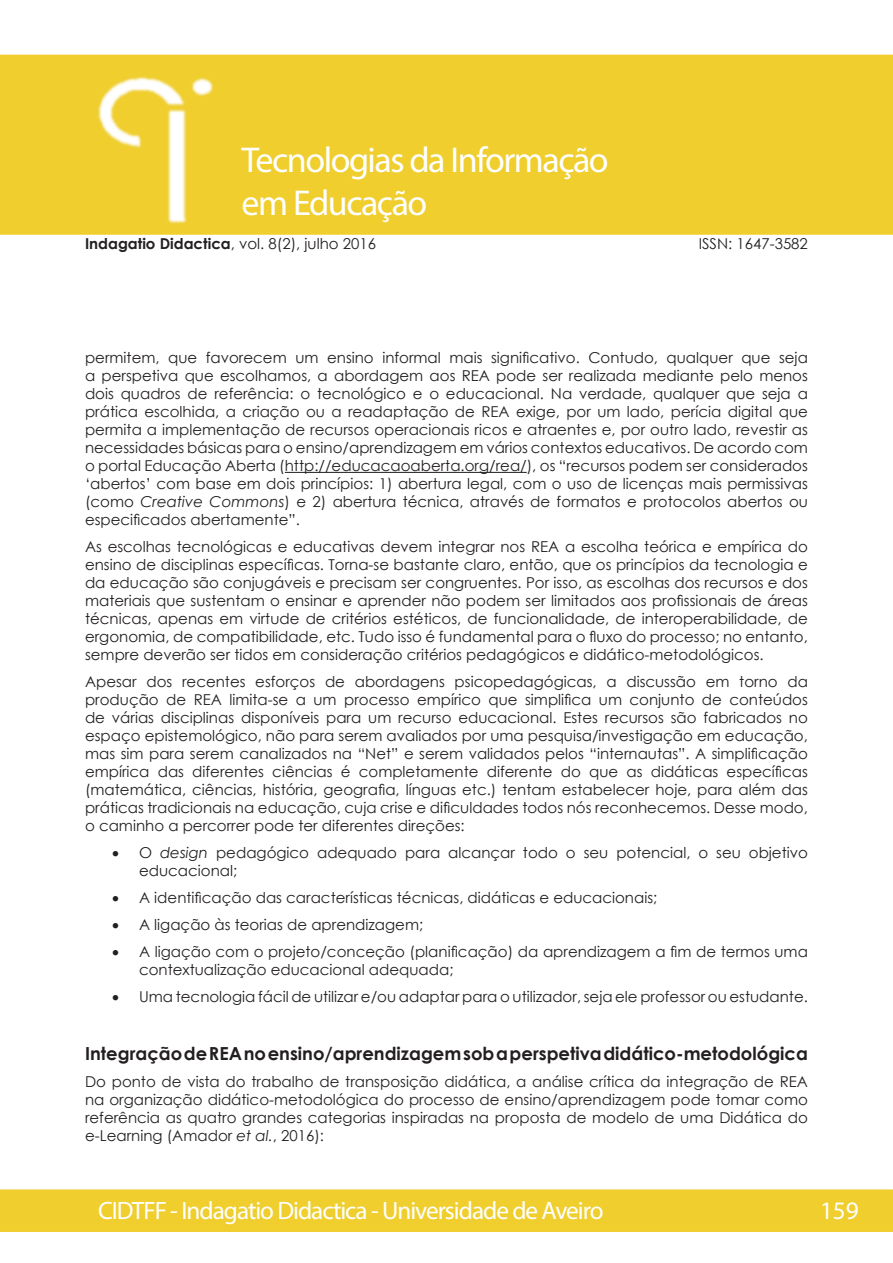
<style>
.page{position:relative;width:893px;height:1263px;background:#fff}
.page>*{position:absolute;margin:0;border:0;box-sizing:border-box;transform-origin:0 0}
.t1{font:36px/43.2px "Myriad Pro";letter-spacing:-.04em;color:#fff}
.t2{font:25.2px "Myriad Pro";letter-spacing:-.04em;color:#fff}
.t3{font:700 18px "Century Gothic";color:#231f20}
.t4{font:15px/18px "Century Gothic";color:#231f20;text-align:justify}
.s1{font-weight:700}
.s2{font-style:italic}
</style>
<div class="page">
<div style="left:0;top:1189px;width:893px;height:43px;background:#efce2e;border:2px solid #efce2e"></div>
<div style="left:0;top:55px;width:893px;height:180px;background:#efce2e"></div>
<img style="left:91px;top:77px;width:125px;height:146px">
<hr style="left:285px;top:472px;width:242px;height:1px;background:#231f20">
<h1 class="t1" style="left:242px;top:138px;width:369px">Tecnologias da Informação em Educação</h1>
<p class="t4" style="left:85px;top:234px;width:293px"><span class="s1">Indagatio Didactica</span>, vol. 8(2), julho 2016</p>
<p class="t4" style="left:699px;top:234px;width:111px">ISSN: 1647-3582</p>
<p class="t4" style="left:85px;top:348px;width:724px">permitem, que favorecem um ensino informal mais significativo. Contudo, qualquer que seja a perspetiva que escolhamos, a abordagem aos REA pode ser realizada mediante pelo menos dois quadros de referência: o tecnológico e o educacional. Na verdade, qualquer que seja a prática escolhida, a criação ou a readaptação de REA exige, por um lado, perícia digital que permita a implementação de recursos operacionais ricos e atraentes e, por outro lado, revestir as necessidades básicas para o ensino/aprendizagem em vários contextos educativos. De acordo com o portal Educação Aberta (http://educacaoaberta.org/rea/), os “recursos podem ser considerados ‘abertos’ com base em dois princípios: 1) abertura legal, com o uso de licenças mais permissivas (como <span class="s2">Creative Commons</span>) e 2) abertura técnica, através de formatos e protocolos abertos ou especificados abertamente”.</p>
<p class="t4" style="left:85px;top:537px;width:724px">As escolhas tecnológicas e educativas devem integrar nos REA a escolha teórica e empírica do ensino de disciplinas específicas. Torna-se bastante claro, então, que os princípios da tecnologia e da educação são conjugáveis e precisam ser congruentes. Por isso, as escolhas dos recursos e dos materiais que sustentam o ensinar e aprender não podem ser limitados aos profissionais de áreas técnicas, apenas em virtude de critérios estéticos, de funcionalidade, de interoperabilidade, de ergonomia, de compatibilidade, etc. Tudo isso é fundamental para o fluxo do processo; no entanto, sempre deverão ser tidos em consideração critérios pedagógicos e didático-metodológicos.</p>
<p class="t4" style="left:85px;top:672px;width:724px">Apesar dos recentes esforços de abordagens psicopedagógicas, a discussão em torno da produção de REA limita-se a um processo empírico que simplifica um conjunto de conteúdos de várias disciplinas disponíveis para um recurso educacional. Estes recursos são fabricados no espaço epistemológico, não para serem avaliados por uma pesquisa/investigação em educação, mas sim para serem canalizados na “Net” e serem validados pelos “internautas”. A simplificação empírica das diferentes ciências é completamente diferente do que as didáticas específicas (matemática, ciências, história, geografia, línguas etc.) tentam estabelecer hoje, para além das práticas tradicionais na educação, cuja crise e dificuldades todos nós reconhecemos. Desse modo, o caminho a percorrer pode ter diferentes direções:</p>
<p class="t4" style="left:139px;top:843px;width:670px;text-indent:-27px">• O <span class="s2">design</span> pedagógico adequado para alcançar todo o seu potencial, o seu objetivo educacional;</p>
<p class="t4" style="left:112px;top:888px;width:547px">• A identificação das características técnicas, didáticas e educacionais;</p>
<p class="t4" style="left:112px;top:915px;width:313px">• A ligação às teorias de aprendizagem;</p>
<p class="t4" style="left:139px;top:942px;width:670px;text-indent:-27px">• A ligação com o projeto/conceção (planificação) da aprendizagem a fim de termos uma contextualização educacional adequada;</p>
<p class="t4" style="left:112px;top:987px;width:697px">• Uma tecnologia fácil de utilizar e/ou adaptar para o utilizador, seja ele professor ou estudante.</p>
<p class="t3" style="left:85px;top:1039px;width:724px">Integração de REA no ensino/aprendizagem sob a perspetiva didático-metodológica</p>
<p class="t4" style="left:85px;top:1072px;width:724px">Do ponto de vista do trabalho de transposição didática, a análise crítica da integração de REA na organização didático-metodológica do processo de ensino/aprendizagem pode tomar como referência as quatro grandes categorias inspiradas na proposta de modelo de uma Didática do e-Learning (Amador <span class="s2">et al.</span>, 2016):</p>
<h2 class="t2" style="left:98px;top:1194px;width:507px">CIDTFF - Indagatio Didactica - Universidade de Aveiro</h2>
<h2 class="t2" style="left:820px;top:1194px;width:40px">159</h2>
</div>
